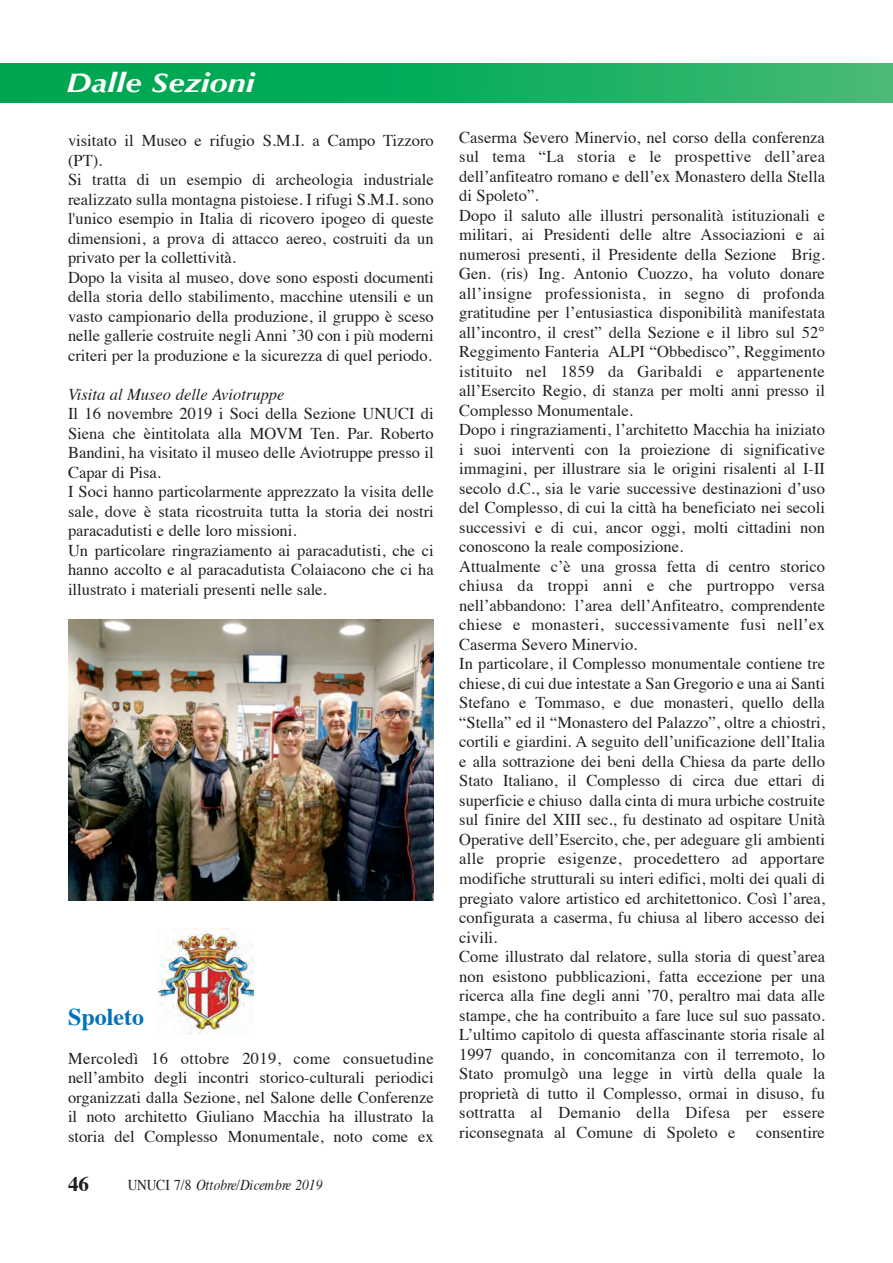
<style>
.page{position:relative;width:893px;height:1263px;background:#fff}
.page>*{position:absolute;margin:0;border:0;box-sizing:border-box;transform-origin:0 0}
.t1{font:italic 700 27px "Optima";color:#fff;scale:1.2 1}
.t2{font:700 24px "Times";color:#0072bc}
.t3{font:700 21px "Times";color:#231f20}
.t4{font:16.5px/19.5px "Times";color:#231f20}
.t5{font:italic 15px "Times";color:#231f20;scale:.9 1}
.s1{font-style:italic}
.s2{font-style:normal}
</style>
<div class="page">
<img style="left:0;top:64px;width:893px;height:39px">
<img style="left:68px;top:619px;width:366px;height:281px">
<img style="left:158px;top:929px;width:96px;height:106px">
<p class="t1" style="left:66px;top:67px;width:159px">Dalle Sezioni</p>
<p class="t4" style="left:68px;top:132px;width:367px">visitato il Museo e rifugio S.M.I. a Campo Tizzoro (PT).<br>Si tratta di un esempio di archeologia industriale realizzato sulla montagna pistoiese. I rifugi S.M.I. sono l'unico esempio in Italia di ricovero ipogeo di queste dimensioni, a prova di attacco aereo, costruiti da un privato per la collettività.<br>Dopo la visita al museo, dove sono esposti documenti della storia dello stabilimento, macchine utensili e un vasto campionario della produzione, il gruppo è sceso nelle gallerie costruite negli Anni ’30 con i più moderni criteri per la produzione e la sicurezza di quel periodo.</p>
<p class="t4" style="left:68px;top:386px;width:367px"><span class="s1">Visita al Museo delle Aviotruppe<br></span>Il 16 novembre 2019 i Soci della Sezione UNUCI di Siena che èintitolata alla MOVM Ten. Par. Roberto Bandini, ha visitato il museo delle Aviotruppe presso il Capar di Pisa.<br>I Soci hanno particolarmente apprezzato la visita delle sale, dove è stata ricostruita tutta la storia dei nostri paracadutisti e delle loro missioni.<br>Un particolare ringraziamento ai paracadutisti, che ci hanno accolto e al paracadutista Colaiacono che ci ha illustrato i materiali presenti nelle sale.</p>
<p class="t2" style="left:68px;top:1007px;width:78px">Spoleto</p>
<p class="t4" style="left:68px;top:1050px;width:367px;text-align:justify">Mercoledì 16 ottobre 2019, come consuetudine nell’ambito degli incontri storico-culturali periodici organizzati dalla Sezione, nel Salone delle Conferenze il noto architetto Giuliano Macchia ha illustrato la storia del Complesso Monumentale, noto come ex</p>
<p class="t3" style="left:68px;top:1175px;width:22px">46</p>
<p class="t5" style="left:128px;top:1179px;width:218px"><span class="s2">UNUCI 7/8</span> Ottobre/Dicembre 2019</p>
<p class="t4" style="left:459px;top:129px;width:367px">Caserma Severo Minervio, nel corso della conferenza sul tema “La storia e le prospettive dell’area dell’anfiteatro romano e dell’ex Monastero della Stella di Spoleto”.<br>Dopo il saluto alle illustri personalità istituzionali e militari, ai Presidenti delle altre Associazioni e ai numerosi presenti, il Presidente della Sezione Brig.<br>Gen. (ris) Ing. Antonio Cuozzo, ha voluto donare all’insigne professionista, in segno di profonda gratitudine per l’entusiastica disponibilità manifestata all’incontro, il crest” della Sezione e il libro sul 52° Reggimento Fanteria ALPI “Obbedisco”, Reggimento istituito nel 1859 da Garibaldi e appartenente all’Esercito Regio, di stanza per molti anni presso il Complesso Monumentale.<br>Dopo i ringraziamenti, l’architetto Macchia ha iniziato i suoi interventi con la proiezione di significative immagini, per illustrare sia le origini risalenti al I-II secolo d.C., sia le varie successive destinazioni d’uso del Complesso, di cui la città ha beneficiato nei secoli successivi e di cui, ancor oggi, molti cittadini non conoscono la reale composizione.<br>Attualmente c’è una grossa fetta di centro storico chiusa da troppi anni e che purtroppo versa nell’abbandono: l’area dell’Anfiteatro, comprendente chiese e monasteri, successivamente fusi nell’ex Caserma Severo Minervio.<br>In particolare, il Complesso monumentale contiene tre chiese, di cui due intestate a San Gregorio e una ai Santi Stefano e Tommaso, e due monasteri, quello della “Stella” ed il “Monastero del Palazzo”, oltre a chiostri, cortili e giardini. A seguito dell’unificazione dell’Italia e alla sottrazione dei beni della Chiesa da parte dello Stato Italiano, il Complesso di circa due ettari di superficie e chiuso dalla cinta di mura urbiche costruite sul finire del XIII sec., fu destinato ad ospitare Unità Operative dell’Esercito, che, per adeguare gli ambienti alle proprie esigenze, procedettero ad apportare modifiche strutturali su interi edifici, molti dei quali di pregiato valore artistico ed architettonico. Così l’area, configurata a caserma, fu chiusa al libero accesso dei civili.<br>Come illustrato dal relatore, sulla storia di quest’area non esistono pubblicazioni, fatta eccezione per una ricerca alla fine degli anni ’70, peraltro mai data alle stampe, che ha contribuito a fare luce sul suo passato.<br>L’ultimo capitolo di questa affascinante storia risale al 1997 quando, in concomitanza con il terremoto, lo Stato promulgò una legge in virtù della quale la proprietà di tutto il Complesso, ormai in disuso, fu sottratta al Demanio della Difesa per essere riconsegnata al Comune di Spoleto e</p>
<p class="t4" style="left:756px;top:1124px;width:70px">consentire</p>
</div>
